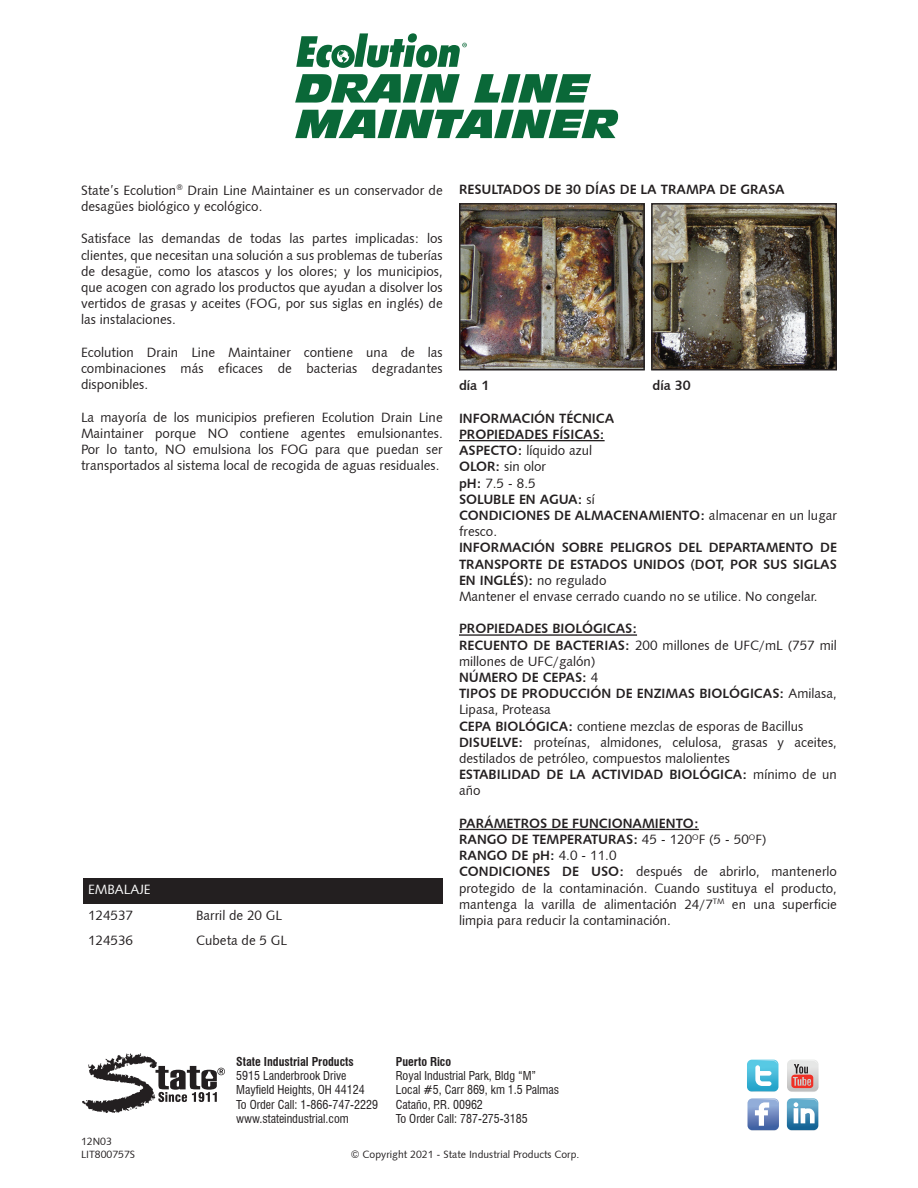
<style>
.page{position:relative;width:918px;height:1188px;background:#fff}
.page>*{position:absolute;margin:0;border:0;box-sizing:border-box;transform-origin:0 0}
.t1{font:13.5px/16.2px "Humanist 531 BT Roman A";color:#231f20;text-align:justify}
.t2{font:13.5px/16.2px "Humanist 531 BT Bold A";color:#231f20}
.t3{font:13.5px "Humanist 531 BT Roman A";color:#fff}
.t4{font:condensed 12px "Swiss 721 BT";color:#231f20}
.t5{font:700 condensed 12px "Swiss 721 BT";color:#231f20}
.t6{font:10.5px "Humanist 531 BT Roman A";color:#231f20}
.s1{font-family:"Humanist 531 BT Bold A"}
.s2{font-family:"Humanist 531 BT Roman A"}
</style>
<div class="page">
<svg style="left:296px;top:33px;width:171px;height:35px"></svg>
<svg style="left:295px;top:74px;width:165px;height:29px"></svg>
<svg style="left:474px;top:74px;width:117px;height:29px"></svg>
<svg style="left:295px;top:110px;width:323px;height:28px"></svg>
<hr style="left:459px;top:440px;width:146px;height:1px;background:#231f20">
<hr style="left:459px;top:634px;width:178px;height:2px;background:#231f20">
<hr style="left:459px;top:829px;width:240px;height:1px;background:#231f20">
<div style="left:84px;top:878px;width:359px;height:26px;background:#231f20"></div>
<img style="left:462px;top:206px;width:180px;height:161px">
<div style="left:459px;top:203px;width:186px;height:167px;border:2px solid #231f20"></div>
<img style="left:654px;top:206px;width:180px;height:161px">
<div style="left:651px;top:203px;width:186px;height:167px;border:2px solid #231f20"></div>
<svg style="left:82px;top:1053px;width:143px;height:60px"></svg>
<svg style="left:747px;top:1098px;width:32px;height:33px"></svg>
<svg style="left:786px;top:1098px;width:32px;height:33px"></svg>
<svg style="left:747px;top:1060px;width:32px;height:32px"></svg>
<svg style="left:787px;top:1060px;width:32px;height:32px"></svg>
<p class="t1" style="left:81px;top:182px;width:363px">State’s Ecolution<sup>®</sup> Drain Line Maintainer es un conservador de desagües biológico y ecológico.</p>
<p class="t1" style="left:81px;top:230px;width:363px">Satisface las demandas de todas las partes implicadas: los clientes, que necesitan una solución a sus problemas de tuberías de desagüe, como los atascos y los olores; y los municipios, que acogen con agrado los productos que ayudan a disolver los vertidos de grasas y aceites (FOG, por sus siglas en inglés) de las instalaciones.</p>
<p class="t1" style="left:81px;top:344px;width:363px">Ecolution Drain Line Maintainer contiene una de las combinaciones más eficaces de bacterias degradantes disponibles.</p>
<p class="t1" style="left:81px;top:408px;width:363px">La mayoría de los municipios prefieren Ecolution Drain Line Maintainer porque NO contiene agentes emulsionantes.<br>Por lo tanto, NO emulsiona los FOG para que puedan ser transportados al sistema local de recogida de aguas residuales.</p>
<p class="t3" style="left:88px;top:881px;width:64px">EMBALAJE</p>
<p class="t1" style="left:88px;top:906px;width:47px">124537</p>
<p class="t1" style="left:196px;top:906px;width:87px">Barril de 20 GL</p>
<p class="t1" style="left:88px;top:932px;width:47px">124536</p>
<p class="t1" style="left:196px;top:932px;width:92px">Cubeta de 5 GL</p>
<p class="t2" style="left:459px;top:181px;width:327px">RESULTADOS DE 30 DÍAS DE LA TRAMPA DE GRASA</p>
<p class="t2" style="left:459px;top:378px;width:32px">día 1</p>
<p class="t2" style="left:652px;top:378px;width:40px">día 30</p>
<p class="t2" style="left:459px;top:410px;width:157px">INFORMACIÓN TÉCNICA</p>
<p class="t2" style="left:459px;top:426px;width:147px">PROPIEDADES FÍSICAS:</p>
<p class="t1" style="left:459px;top:442px;width:135px"><span class="s1">ASPECTO:</span> líquido azul</p>
<p class="t1" style="left:459px;top:458px;width:89px"><span class="s1">OLOR:</span> sin olor</p>
<p class="t1" style="left:459px;top:475px;width:78px"><span class="s1">pH:</span> 7.5 - 8.5</p>
<p class="t2" style="left:459px;top:491px;width:137px">SOLUBLE EN AGUA: <span class="s2">sí</span></p>
<p class="t2" style="left:459px;top:507px;width:380px">CONDICIONES DE ALMACENAMIENTO: <span class="s2">almacenar en un lugar fresco.</span></p>
<p class="t2" style="left:459px;top:540px;width:380px;text-align:justify">INFORMACIÓN SOBRE PELIGROS DEL DEPARTAMENTO DE TRANSPORTE DE ESTADOS UNIDOS (DOT, POR SUS SIGLAS EN INGLÉS): <span class="s2">no regulado</span></p>
<p class="t1" style="left:459px;top:588px;width:360px">Mantener el envase cerrado cuando no se utilice. No congelar.</p>
<p class="t2" style="left:459px;top:621px;width:180px">PROPIEDADES BIOLÓGICAS:</p>
<p class="t1" style="left:459px;top:637px;width:379px"><span class="s1">RECUENTO DE BACTERIAS:</span> 200 millones de UFC/mL (757 mil millones de UFC/galón)</p>
<p class="t2" style="left:459px;top:669px;width:141px">NÚMERO DE CEPAS: <span class="s2">4</span></p>
<p class="t2" style="left:459px;top:685px;width:379px">TIPOS DE PRODUCCIÓN DE ENZIMAS BIOLÓGICAS: <span class="s2">Amilasa,<br>Lipasa, Proteasa</span></p>
<p class="t1" style="left:459px;top:718px;width:346px"><span class="s1">CEPA BIOLÓGICA:</span> contiene mezclas de esporas de Bacillus</p>
<p class="t1" style="left:459px;top:734px;width:380px"><span class="s1">DISUELVE:</span> proteínas, almidones, celulosa, grasas y aceites, destilados de petróleo, compuestos malolientes</p>
<p class="t2" style="left:459px;top:766px;width:380px">ESTABILIDAD DE LA ACTIVIDAD BIOLÓGICA: <span class="s2">mínimo de un año</span></p>
<p class="t2" style="left:459px;top:815px;width:241px">PARÁMETROS DE FUNCIONAMIENTO:</p>
<p class="t2" style="left:459px;top:831px;width:309px">RANGO DE TEMPERATURAS: <span class="s2">45 - 120</span><sup>O</sup><span class="s2">F (5 - 50</span><sup>O</sup><span class="s2">F)</span></p>
<p class="t2" style="left:459px;top:847px;width:159px">RANGO DE pH: <span class="s2">4.0 - 11.0</span></p>
<p class="t1" style="left:459px;top:863px;width:380px"><span class="s1">CONDICIONES DE USO:</span> después de abrirlo, mantenerlo protegido de la contaminación. Cuando sustituya el producto, mantenga la varilla de alimentación 24/7<sup>TM</sup> en una superficie limpia para reducir la contaminación.</p>
<p class="t5" style="left:236px;top:1054px;width:119px">State Industrial Products</p>
<p class="t4" style="left:236px;top:1069px;width:112px">5915 Landerbrook Drive</p>
<p class="t4" style="left:236px;top:1083px;width:130px">Mayfield Heights, OH 44124</p>
<p class="t4" style="left:236px;top:1097px;width:143px">To Order Call: 1-866-747-2229</p>
<p class="t4" style="left:236px;top:1112px;width:114px">www.stateindustrial.com</p>
<p class="t5" style="left:396px;top:1054px;width:57px">Puerto Rico</p>
<p class="t4" style="left:396px;top:1069px;width:142px">Royal Industrial Park, Bldg “M”</p>
<p class="t4" style="left:396px;top:1083px;width:165px">Local #5, Carr 869, km 1.5 Palmas</p>
<p class="t4" style="left:396px;top:1097px;width:89px">Cataño, P.R. 00962</p>
<p class="t4" style="left:396px;top:1112px;width:134px">To Order Call: 787-275-3185</p>
<p class="t6" style="left:81px;top:1135px;width:32px">12N03</p>
<p class="t6" style="left:81px;top:1148px;width:56px">LIT800757S</p>
<p class="t6" style="left:351px;top:1148px;width:230px">© Copyright 2021 - State Industrial Products Corp.</p>
</div>
